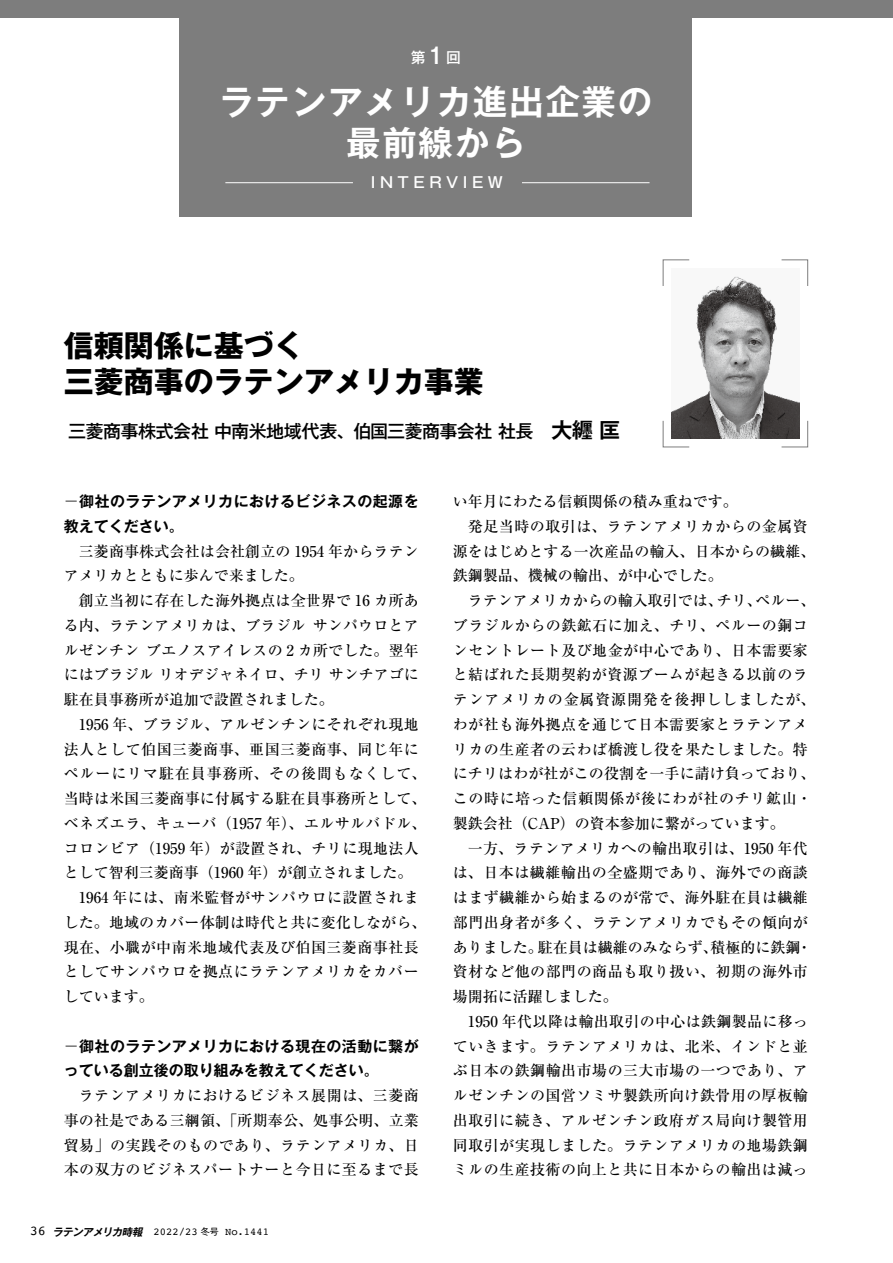
<style>
.page{position:relative;width:893px;height:1263px;background:#fff}
.page>*{position:absolute;margin:0;border:0;box-sizing:border-box;transform-origin:0 0}
.t1{font:700 34.5px/40.5px "Gothic MB101 Pro De";letter-spacing:.05em;color:#fff;text-align:center}
.t2{font:700 30px/36px "Gothic MB101 Pro";color:#000}
.t3{font:500 18px "Gothic MB101 Pro";letter-spacing:-.03em;color:#000}
.t4{font:500 15px/24.8px "Ryumin Pro";letter-spacing:.03em;color:#000;text-align:justify}
.t5{font:500 15px "Ryumin Pro";color:#000}
.t6{font:500 15px/24.8px "Ryumin Pro";letter-spacing:.01em;color:#000}
.t7{font:700 15px/24.8px "Gothic MB101 Pro De";letter-spacing:.03em;color:#000}
.t8{font:500 15px "Ryumin Pro";letter-spacing:.06em;color:#000}
.t9{font:500 15px "Ryumin Pro";letter-spacing:.055em;color:#000}
.t10{font:500 15px "Gothic MB101 Pro";letter-spacing:.3em;color:#fff}
.t11{font:500 14.7px "Gothic MB101 Pro";color:#fff}
.t12{font:10.5px "Courier";color:#000}
.s1{font-size:22.2px}
.s2{font-family:"Gothic MB101 Pro De";font-weight:700;font-size:21px}
.s3{font-family:"Gothic MB101 Pro";font-weight:300}
.s4{font-size:13.5px}
.s5{font-family:"Gothic MB101 Pro De";font-weight:700;font-style:italic}
.s6{font-family:"Gothic MB101 Pro";font-size:9px}
</style>
<div class="page">
<div style="left:0;top:0;width:893px;height:17px;background:#7d7d7d"></div>
<div style="left:180px;top:0;width:512px;height:217px;background:#7d7d7d"></div>
<hr style="left:225px;top:182px;width:128px;height:1px;background:#fff">
<hr style="left:522px;top:182px;width:127px;height:1px;background:#fff">
<svg style="left:662px;top:259px;width:146px;height:189px"></svg>
<p class="t11" style="left:411px;top:45px;width:51px">第<span class="s1">1</span>回</p>
<h1 class="t1" style="left:219px;top:78px;width:434px">ラテンアメリカ進出企業の最前線から</h1>
<p class="t10" style="left:371px;top:170px;width:134px">INTERVIEW</p>
<h2 class="t2" style="left:64px;top:323px;width:422px">信頼関係に基づく<br>三菱商事のラテンアメリカ事業</h2>
<p class="t3" style="left:68px;top:416px;width:553px">三菱商事株式会社 中南米地域代表、伯国三菱商事会社 社長 <span class="s2">大纒匡</span></p>
<p class="t7" style="left:64px;top:487px;width:356px"><span class="s3">−</span>御社のラテンアメリカにおけるビジネスの起源を教えてください。</p>
<p class="t6" style="left:64px;top:537px;width:356px;text-indent:15px">三菱商事株式会社は会社創立の 1954 年からラテンアメリカとともに歩んで来ました。</p>
<p class="t4" style="left:64px;top:587px;width:357px;text-indent:15px">創立当初に存在した海外拠点は全世界で 16 カ所ある内、ラテンアメリカは、ブラジル サンパウロとアルゼンチン ブエノスアイレスの 2 カ所でした。翌年にはブラジル リオデジャネイロ、チリ サンチアゴに駐在員事務所が追加で設置されました。</p>
<p class="t4" style="left:79px;top:711px;width:341px">1956 年、ブラジル、アルゼンチンにそれぞれ現地</p>
<p class="t4" style="left:64px;top:735px;width:357px">法人として伯国三菱商事、亜国三菱商事、同じ年に</p>
<p class="t8" style="left:64px;top:762px;width:364px">ペルーにリマ駐在員事務所、その後間もなくして、</p>
<p class="t6" style="left:64px;top:785px;width:364px">当時は米国三菱商事に付属する駐在員事務所として、</p>
<p class="t4" style="left:64px;top:810px;width:364px">ベネズエラ、キューバ（1957 年）、エルサルバドル、</p>
<p class="t4" style="left:64px;top:834px;width:356px">コロンビア（1959 年）が設置され、チリに現地法人</p>
<p class="t5" style="left:64px;top:861px;width:350px">として智利三菱商事（1960 年）が創立されました。</p>
<p class="t4" style="left:79px;top:884px;width:342px">1964 年には、南米監督がサンパウロに設置されま</p>
<p class="t6" style="left:64px;top:909px;width:364px">した。地域のカバー体制は時代と共に変化しながら、</p>
<p class="t4" style="left:64px;top:933px;width:357px">現在、小職が中南米地域代表及び伯国三菱商事社長</p>
<p class="t4" style="left:64px;top:958px;width:356px">としてサンパウロを拠点にラテンアメリカをカバー</p>
<p class="t4" style="left:64px;top:983px;width:91px">しています。</p>
<p class="t7" style="left:64px;top:1032px;width:356px"><span class="s3">−</span>御社のラテンアメリカにおける現在の活動に繋がっている創立後の取り組みを教えてください。</p>
<p class="t4" style="left:64px;top:1082px;width:357px;text-indent:15px">ラテンアメリカにおけるビジネス展開は、三菱商事の社是である三綱領、「所期奉公、処事公明、立業貿易」の実践そのものであり、ラテンアメリカ、日本の双方のビジネスパートナーと今日に至るまで長</p>
<p class="t12" style="left:30px;top:1223px;width:241px"><span class="s4">36</span> <span class="s5">ラテンアメリカ時報</span> 2022/23 <span class="s6">冬号</span> No.1441</p>
<p class="t5" style="left:453px;top:490px;width:286px">い年月にわたる信頼関係の積み重ねです。</p>
<p class="t4" style="left:468px;top:513px;width:342px">発足当時の取引は、ラテンアメリカからの金属資</p>
<p class="t6" style="left:453px;top:537px;width:364px">源をはじめとする一次産品の輸入、日本からの繊維、</p>
<p class="t5" style="left:453px;top:564px;width:271px">鉄鋼製品、機械の輸出、が中心でした。</p>
<p class="t5" style="left:468px;top:589px;width:349px">ラテンアメリカからの輸入取引では、チリ、ペルー、</p>
<p class="t4" style="left:453px;top:612px;width:357px">ブラジルからの鉄鉱石に加え、チリ、ペルーの銅コ</p>
<p class="t4" style="left:453px;top:636px;width:357px">ンセントレート及び地金が中心であり、日本需要家</p>
<p class="t4" style="left:453px;top:661px;width:356px">と結ばれた長期契約が資源ブームが起きる以前のラ</p>
<p class="t9" style="left:453px;top:688px;width:364px">テンアメリカの金属資源開発を後押ししましたが、</p>
<p class="t4" style="left:453px;top:711px;width:356px">わが社も海外拠点を通じて日本需要家とラテンアメ</p>
<p class="t4" style="left:453px;top:735px;width:357px">リカの生産者の云わば橋渡し役を果たしました。特</p>
<p class="t6" style="left:453px;top:760px;width:364px">にチリはわが社がこの役割を一手に請け負っており、</p>
<p class="t4" style="left:453px;top:785px;width:360px">この時に培った信頼関係が後にわが社のチリ鉱山・</p>
<p class="t5" style="left:453px;top:811px;width:333px">製鉄会社（CAP）の資本参加に繋がっています。</p>
<p class="t4" style="left:468px;top:834px;width:342px">一方、ラテンアメリカへの輸出取引は、1950 年代</p>
<p class="t4" style="left:453px;top:859px;width:357px">は、日本は繊維輸出の全盛期であり、海外での商談</p>
<p class="t4" style="left:453px;top:884px;width:357px">はまず繊維から始まるのが常で、海外駐在員は繊維</p>
<p class="t4" style="left:453px;top:909px;width:357px">部門出身者が多く、ラテンアメリカでもその傾向が</p>
<p class="t5" style="left:453px;top:935px;width:360px">ありました。駐在員は繊維のみならず、積極的に鉄鋼・</p>
<p class="t4" style="left:453px;top:958px;width:357px">資材など他の部門の商品も取り扱い、初期の海外市</p>
<p class="t5" style="left:453px;top:985px;width:166px">場開拓に活躍しました。</p>
<p class="t4" style="left:468px;top:1008px;width:342px">1950 年代以降は輸出取引の中心は鉄鋼製品に移っ</p>
<p class="t4" style="left:453px;top:1032px;width:356px">ていきます。ラテンアメリカは、北米、インドと並</p>
<p class="t4" style="left:453px;top:1057px;width:357px">ぶ日本の鉄鋼輸出市場の三大市場の一つであり、ア</p>
<p class="t4" style="left:453px;top:1082px;width:356px">ルゼンチンの国営ソミサ製鉄所向け鉄骨用の厚板輸</p>
<p class="t4" style="left:453px;top:1107px;width:357px">出取引に続き、アルゼンチン政府ガス局向け製管用</p>
<p class="t4" style="left:453px;top:1131px;width:357px">同取引が実現しました。ラテンアメリカの地場鉄鋼</p>
<p class="t4" style="left:453px;top:1156px;width:356px">ミルの生産技術の向上と共に日本からの輸出は減っ</p>
</div>
